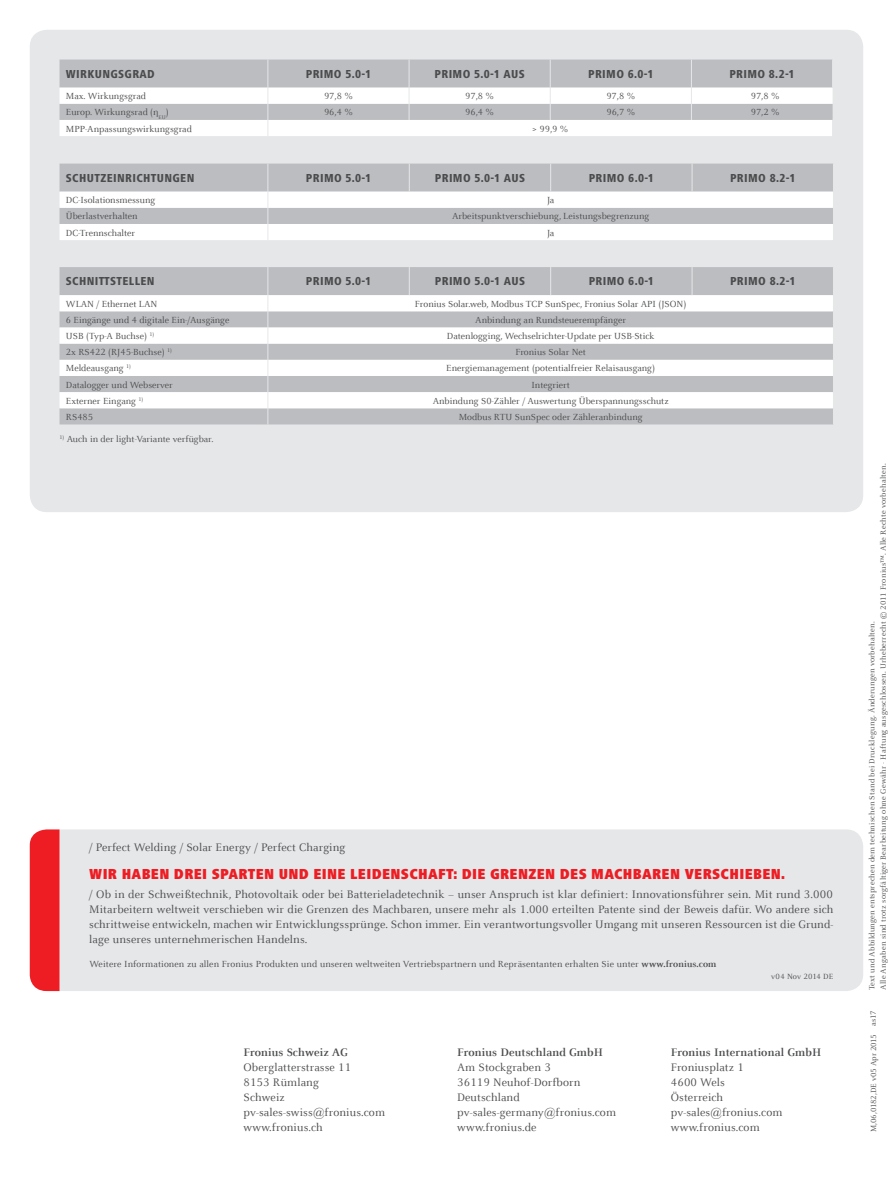
<style>
.page{position:relative;width:893px;height:1191px;background:#fff}
.page>*{position:absolute;margin:0;border:0;box-sizing:border-box;transform-origin:0 0}
.t1{font:900 condensed 15px "Frutiger Next LTW1 G";letter-spacing:.02em;color:#ee1d23}
.t2{font:12px/15px "Celeste Offc Pro";letter-spacing:.01em;color:#4b4c4d}
.t3{font:800 condensed 12px "Frutiger Next LTW1 G";letter-spacing:.03em;color:#4b4c4d}
.t4{font:700 12px "Celeste Offc Pro";letter-spacing:.01em;color:#4b4c4d}
.t5{font:9.75px "Celeste Offc Pro";color:#4b4c4d}
.t6{font:8.25px/11.2px "Celeste Offc Pro";letter-spacing:.02em;color:#4b4c4d}
.t7{font:8.25px "Celeste Offc Pro";letter-spacing:-.01em;color:#4b4c4d}
.s1{font-weight:700}
</style>
<div class="page">
<div style="left:30px;top:30px;width:833px;height:482px;background:#e6e7e9;border-radius:17px"></div>
<div style="left:60px;top:829px;width:803px;height:162px;background:#e6e7e9"></div>
<div style="left:30px;top:829px;width:30px;height:162px;background:#ee1d23"></div>
<svg style="left:60px;top:164px;width:773px;height:76px"></svg>
<div style="left:60px;top:267px;width:773px;height:157px;background:#bcbdc0"></div>
<svg style="left:60px;top:295px;width:773px;height:113px;fill:#fff"></svg>
<svg style="left:409px;top:267px;width:1px;height:28px"></svg>
<svg style="left:550px;top:267px;width:1px;height:28px"></svg>
<svg style="left:692px;top:267px;width:1px;height:28px"></svg>
<svg style="left:267px;top:267px;width:1px;height:157px"></svg>
<svg style="left:60px;top:60px;width:773px;height:76px"></svg>
<p class="t3" style="left:66px;top:67px;width:90px">WIRKUNGSGRAD</p>
<p class="t3" style="left:306px;top:67px;width:67px">PRIMO 5.0-1</p>
<p class="t3" style="left:435px;top:67px;width:91px">PRIMO 5.0-1 AUS</p>
<p class="t3" style="left:588px;top:67px;width:67px">PRIMO 6.0-1</p>
<p class="t3" style="left:729px;top:67px;width:67px">PRIMO 8.2-1</p>
<p class="t5" style="left:66px;top:90px;width:82px">Max. Wirkungsgrad</p>
<p class="t5" style="left:324px;top:90px;width:30px">97,8 %</p>
<p class="t5" style="left:465px;top:90px;width:30px">97,8 %</p>
<p class="t5" style="left:606px;top:90px;width:30px">97,8 %</p>
<p class="t5" style="left:751px;top:90px;width:30px">97,8 %</p>
<p class="t5" style="left:66px;top:106px;width:104px">Europ. Wirkungsrad (η<sub>EU</sub>)</p>
<p class="t5" style="left:324px;top:106px;width:30px">96,4 %</p>
<p class="t5" style="left:465px;top:106px;width:30px">96,4 %</p>
<p class="t5" style="left:606px;top:106px;width:30px">96,7 %</p>
<p class="t5" style="left:751px;top:106px;width:30px">97,2 %</p>
<p class="t5" style="left:66px;top:123px;width:127px">MPP-Anpassungswirkungsgrad</p>
<p class="t5" style="left:532px;top:123px;width:38px">&gt; 99,9 %</p>
<p class="t3" style="left:66px;top:171px;width:130px">SCHUTZEINRICHTUNGEN</p>
<p class="t3" style="left:306px;top:171px;width:67px">PRIMO 5.0-1</p>
<p class="t3" style="left:435px;top:171px;width:91px">PRIMO 5.0-1 AUS</p>
<p class="t3" style="left:589px;top:171px;width:67px">PRIMO 6.0-1</p>
<p class="t3" style="left:730px;top:171px;width:67px">PRIMO 8.2-1</p>
<p class="t5" style="left:66px;top:194px;width:91px">DC-Isolationsmessung</p>
<p class="t5" style="left:547px;top:194px;width:9px">Ja</p>
<p class="t5" style="left:66px;top:210px;width:73px">Überlastverhalten</p>
<p class="t5" style="left:452px;top:210px;width:199px">Arbeitspunktverschiebung, Leistungsbegrenzung</p>
<p class="t5" style="left:66px;top:227px;width:71px">DC-Trennschalter</p>
<p class="t5" style="left:547px;top:227px;width:9px">Ja</p>
<p class="t3" style="left:66px;top:274px;width:90px">SCHNITTSTELLEN</p>
<p class="t3" style="left:306px;top:274px;width:67px">PRIMO 5.0-1</p>
<p class="t3" style="left:435px;top:274px;width:91px">PRIMO 5.0-1 AUS</p>
<p class="t3" style="left:589px;top:274px;width:67px">PRIMO 6.0-1</p>
<p class="t3" style="left:730px;top:274px;width:67px">PRIMO 8.2-1</p>
<p class="t5" style="left:66px;top:298px;width:93px">WLAN / Ethernet LAN</p>
<p class="t5" style="left:415px;top:298px;width:273px">Fronius Solar.web, Modbus TCP SunSpec, Fronius Solar API (JSON)</p>
<p class="t5" style="left:66px;top:314px;width:165px">6 Eingänge und 4 digitale Ein-/Ausgänge</p>
<p class="t5" style="left:475px;top:314px;width:153px">Anbindung an Rundsteuerempfänger</p>
<p class="t5" style="left:66px;top:330px;width:90px">USB (Typ-A Buchse) <sup>1)</sup></p>
<p class="t5" style="left:447px;top:330px;width:209px">Datenlogging, Wechselrichter-Update per USB-Stick</p>
<p class="t5" style="left:66px;top:346px;width:108px">2x RS422 (RJ45-Buchse) <sup>1)</sup></p>
<p class="t5" style="left:515px;top:346px;width:72px">Fronius Solar Net</p>
<p class="t5" style="left:66px;top:362px;width:67px">Meldeausgang <sup>1)</sup></p>
<p class="t5" style="left:446px;top:362px;width:210px">Energiemanagement (potentialfreier Relaisausgang)</p>
<p class="t5" style="left:66px;top:378px;width:108px">Datalogger und Webserver</p>
<p class="t5" style="left:531px;top:378px;width:40px">Integriert</p>
<p class="t5" style="left:66px;top:395px;width:79px">Externer Eingang <sup>1)</sup></p>
<p class="t5" style="left:433px;top:395px;width:237px">Anbindung S0-Zähler / Auswertung Überspannungsschutz</p>
<p class="t5" style="left:66px;top:411px;width:29px">RS485</p>
<p class="t5" style="left:459px;top:411px;width:185px">Modbus RTU SunSpec oder Zähleranbindung</p>
<p class="t5" style="left:60px;top:433px;width:155px"><sup>1)</sup> Auch in der light-Variante verfügbar.</p>
<p class="t2" style="left:89px;top:839px;width:258px">/ Perfect Welding / Solar Energy / Perfect Charging</p>
<h1 class="t1" style="left:89px;top:865px;width:697px">WIR HABEN DREI SPARTEN UND EINE LEIDENSCHAFT: DIE GRENZEN DES MACHBAREN VERSCHIEBEN.</h1>
<p class="t2" style="left:89px;top:886px;width:746px;text-align:justify">/ Ob in der Schweißtechnik, Photovoltaik oder bei Batterieladetechnik − unser Anspruch ist klar definiert: Innovationsführer sein. Mit rund 3.000<br>Mitarbeitern weltweit verschieben wir die Grenzen des Machbaren, unsere mehr als 1.000 erteilten Patente sind der Beweis dafür. Wo andere sich schrittweise entwickeln, machen wir Entwicklungssprünge. Schon immer. Ein verantwortungsvoller Umgang mit unseren Ressourcen ist die Grund&shy;lage unseres unternehmerischen Handelns.</p>
<p class="t5" style="left:89px;top:957px;width:628px">Weitere Informationen zu allen Fronius Produkten und unseren weltweiten Vertriebspartnern und Repräsentanten erhalten Sie unter <span class="s1">www.fronius.com</span></p>
<p class="t4" style="left:243px;top:1045px;width:106px">Fronius Schweiz AG</p>
<p class="t2" style="left:243px;top:1059px;width:143px">Oberglatterstrasse 11<br>8153 Rümlang<br>Schweiz pv-sales-swiss@fronius.com www.fronius.ch</p>
<p class="t4" style="left:457px;top:1045px;width:147px">Fronius Deutschland GmbH</p>
<p class="t2" style="left:457px;top:1059px;width:160px">Am Stockgraben 3<br>36119 Neuhof-Dorfborn<br>Deutschland pv-sales-germany@fronius.com www.fronius.de</p>
<p class="t6" style="left:771px;top:970px;width:64px">v04 Nov 2014 DE</p>
<p class="t4" style="left:671px;top:1045px;width:152px">Fronius International GmbH</p>
<p class="t2" style="left:671px;top:1059px;width:113px">Froniusplatz 1<br>4600 Wels<br>Österreich pv-sales@fronius.com www.fronius.com</p>
<p class="t6" style="left:866px;top:990px;width:528px;rotate:-90deg">Text und Abbildungen entsprechen dem technischen Stand bei Drucklegung. Änderungen vorbehalten.<br>Alle Angaben sind trotz sorgfältiger Bearbeitung ohne Gewähr - Haftung ausgeschlossen. Urheberrecht © 2011 Fronius™. Alle Rechte vorbehalten.</p>
<p class="t6" style="left:868px;top:1026px;width:17px;rotate:-90deg">as17</p>
<p class="t7" style="left:869px;top:1132px;width:99px;rotate:-90deg">M,06,0182,DE v05 Apr 2015</p>
</div>
